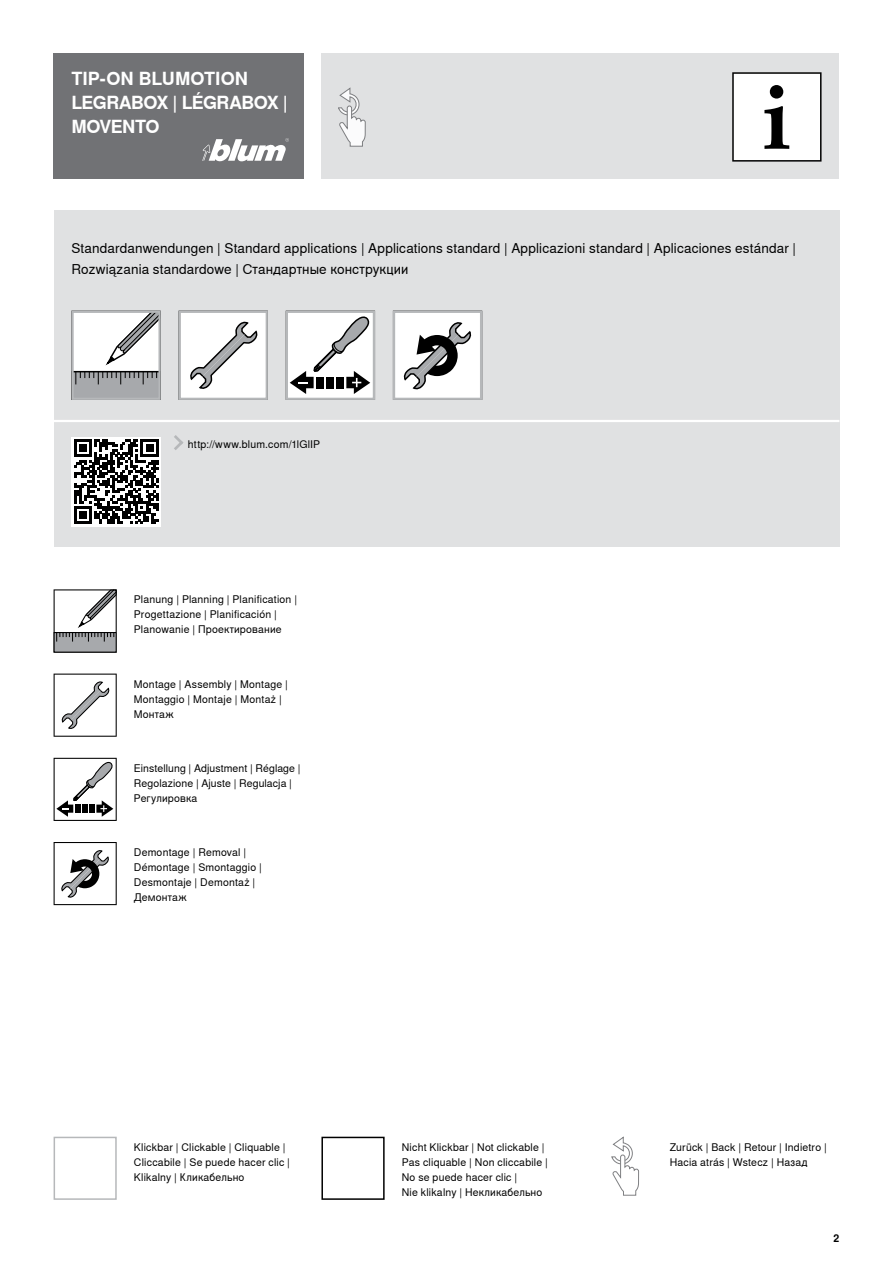
<style>
.page{position:relative;width:893px;height:1263px;background:#fff}
.page>*{position:absolute;margin:0;border:0;box-sizing:border-box;transform-origin:0 0}
.t1{font:700 18px/24px "Nimbus Sans Global";letter-spacing:-.025em;color:#fff}
.t2{font:13.5px/21px "Nimbus Sans Global";letter-spacing:.01em;color:#000}
.t3{font:10.5px/15px "Nimbus Sans Global";letter-spacing:.02em;color:#000}
.t4{font:700 10.5px "Nimbus Sans Global";color:#000}
</style>
<div class="page">
<div style="left:54px;top:54px;width:250px;height:125px;background:#717275"></div>
<div style="left:321px;top:54px;width:518px;height:125px;background:#e0e1e2"></div>
<svg style="left:202px;top:138px;width:87px;height:23px"></svg>
<svg style="left:732px;top:72px;width:89px;height:90px;background:#d9d9d9"></svg>
<div style="left:54px;top:210px;width:785px;height:337px;background:#e0e1e2"></div>
<svg style="left:174px;top:435px;width:9px;height:15px"></svg>
<svg style="left:396px;top:314px;width:83px;height:83px;background:#cccccd"></svg>
<div style="left:393px;top:311px;width:89px;height:89px;border:2px solid #b6b8ba"></div>
<svg style="left:54px;top:842px;width:63px;height:63px"></svg>
<svg style="left:289px;top:314px;width:83px;height:83px;background:#d1d1d1"></svg>
<div style="left:286px;top:311px;width:89px;height:89px;border:2px solid #b6b8ba"></div>
<svg style="left:54px;top:758px;width:63px;height:63px"></svg>
<svg style="left:74px;top:314px;width:84px;height:83px;background:#cdcecf"></svg>
<div style="left:71px;top:311px;width:90px;height:89px;border:2px solid #b6b8ba"></div>
<svg style="left:54px;top:589px;width:63px;height:63px"></svg>
<svg style="left:182px;top:314px;width:83px;height:83px;background:#e9e9e9"></svg>
<div style="left:179px;top:311px;width:89px;height:89px;border:2px solid #b6b8ba"></div>
<svg style="left:54px;top:674px;width:63px;height:63px"></svg>
<div style="left:71px;top:437px;width:90px;height:89px;background:#fff"></div>
<svg style="left:74px;top:439px;width:85px;height:85px"></svg>
<div style="left:54px;top:1137px;width:63px;height:63px;background:#fff;border:2px solid #b6b8ba"></div>
<div style="left:321px;top:1137px;width:64px;height:63px;border:2px solid #000"></div>
<svg style="left:611px;top:1137px;width:28px;height:58px"></svg>
<svg style="left:338px;top:88px;width:28px;height:59px"></svg>
<hr style="left:54px;top:420px;width:785px;height:2px;background:#fff">
<h1 class="t1" style="left:71px;top:66px;width:218px">TIP-ON BLUMOTION<br>LEGRABOX | LÉGRABOX |<br>MOVENTO</h1>
<p class="t2" style="left:71px;top:237px;width:726px">Standardanwendungen | Standard applications | Applications standard | Applicazioni standard | Aplicaciones estándar |<br>Rozwiązania standardowe | Стандартные конструкции</p>
<p class="t3" style="left:188px;top:436px;width:134px">http://www.blum.com/1lGlIP</p>
<p class="t3" style="left:134px;top:592px;width:165px">Planung | Planning | Planification |<br>Progettazione | Planificación |<br>Planowanie | Проектирование</p>
<p class="t3" style="left:134px;top:676px;width:156px">Montage | Assembly | Montage |<br>Montaggio | Montaje | Montaż |<br>Монтаж</p>
<p class="t3" style="left:134px;top:761px;width:168px">Einstellung | Adjustment | Réglage |<br>Regolazione | Ajuste | Regulacja |<br>Регулировка</p>
<p class="t3" style="left:134px;top:845px;width:129px">Demontage | Removal |<br>Démontage | Smontaggio |<br>Desmontaje | Demontaż |<br>Демонтаж</p>
<p class="t3" style="left:134px;top:1139px;width:158px">Klickbar | Clickable | Cliquable |<br>Cliccabile | Se puede hacer clic |<br>Klikalny | Кликабельно</p>
<p class="t3" style="left:402px;top:1139px;width:148px">Nicht Klickbar | Not clickable |<br>Pas cliquable | Non cliccabile |<br>No se puede hacer clic |<br>Nie klikalny | Некликабельно</p>
<p class="t3" style="left:670px;top:1139px;width:159px">Zurück | Back | Retour | Indietro |<br>Hacia atrás | Wstecz | Назад</p>
<p class="t4" style="left:833px;top:1232px;width:7px">2</p>
</div>
